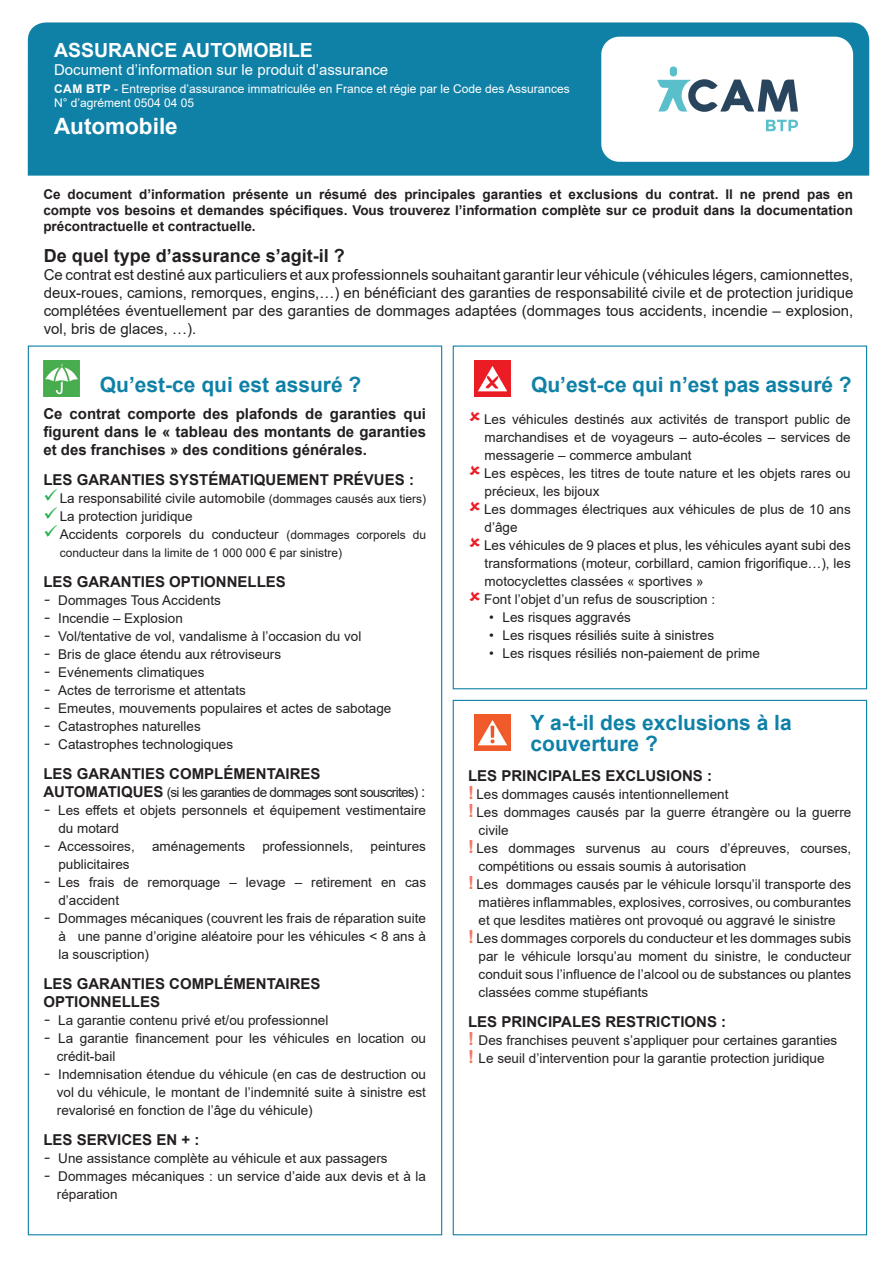
<style>
.page{position:relative;width:893px;height:1263px;background:#fff}
.page>*{position:absolute;margin:0;border:0;box-sizing:border-box;transform-origin:0 0}
.t1{font:700 22.5px "Arial";color:#fff}
.t2{font:700 21px/21px "Arial";color:#0f81a7}
.t3{font:700 19.5px "Arial";color:#fff}
.t4{font:700 18px "Arial";color:#231f20}
.t5{font:15px/18px "Arial";color:#231f20;text-align:justify}
.t6{font:700 15px/18px "Arial";color:#231f20;text-align:justify}
.t7{font:15px "Arial";color:#fff}
.t8{font:13.5px/18px "Arial";color:#231f20}
.t9{font:700 13.5px/16.2px "Arial";color:#231f20;text-align:justify}
.t10{font:13.5px "Arial";letter-spacing:-.05em;color:#231f20}
.t11{font:12px "Arial";color:#fff}
.t12{font:12px "Arial";color:#231f20}
.s1{font-weight:700}
.s2{color:#21af4b}
.s3{font-size:12px}
.s4{font-family:"Minion Pro";font-size:21px}
.s5{font-weight:700;font-size:15px}
.s6{font-size:15px}
.s7{font-weight:700;font-size:18px;color:#f37764}
</style>
<div class="page">
<div style="left:28px;top:22px;width:841px;height:154px;background:#0f81a7"></div>
<div style="left:453px;top:345px;width:414px;height:344px;border:1px solid #0f81a7"></div>
<div style="left:601px;top:37px;width:252px;height:125px;background:#fff;border-radius:18px"></div>
<img style="left:44px;top:360px;width:35px;height:36px">
<img style="left:475px;top:360px;width:35px;height:36px">
<img style="left:474px;top:715px;width:36px;height:35px">
<svg style="left:766px;top:120px;width:32px;height:11px"></svg>
<svg style="left:657px;top:66px;width:141px;height:46px"></svg>
<p class="t3" style="left:54px;top:36px;width:260px">ASSURANCE AUTOMOBILE</p>
<p class="t7" style="left:54px;top:59px;width:336px">Document d’information sur le produit d’assurance</p>
<p class="t11" style="left:54px;top:80px;width:517px"><span class="s1">CAM BTP</span> - Entreprise d’assurance immatriculée en France et régie par le Code des Assurances</p>
<p class="t11" style="left:54px;top:94px;width:142px">N° d’agrément 0504 04 05</p>
<p class="t1" style="left:54px;top:110px;width:125px">Automobile</p>
<p class="t9" style="left:43px;top:186px;width:811px">Ce document d’information présente un résumé des principales garanties et exclusions du contrat. Il ne prend pas en compte vos besoins et demandes spécifiques. Vous trouverez l’information complète sur ce produit dans la documentation précontractuelle et contractuelle.</p>
<p class="t4" style="left:44px;top:243px;width:303px">De quel type d’assurance s’agit-il ?</p>
<p class="t5" style="left:44px;top:266px;width:811px">Ce contrat est destiné aux particuliers et aux professionnels souhaitant garantir leur véhicule (véhicules légers, camionnettes, deux-roues, camions, remorques, engins,…) en bénéficiant des garanties de responsabilité civile et de protection juridique complétées éventuellement par des garanties de dommages adaptées (dommages tous accidents, incendie – explosion, vol, bris de glaces, …).</p>
<p class="t2" style="left:100px;top:374px;width:263px">Qu’est-ce qui est assuré ?</p>
<p class="t6" style="left:43px;top:405px;width:384px">Ce contrat comporte des plafonds de garanties qui figurent dans le « tableau des montants de garanties et des franchises » des conditions générales.</p>
<p class="t6" style="left:43px;top:471px;width:372px">LES GARANTIES SYSTÉMATIQUEMENT PRÉVUES :</p>
<p class="t8" style="left:43px;top:489px;width:384px"><span class="s2">✓</span> La responsabilité civile automobile <span class="s3">(dommages causés aux tiers)</span></p>
<p class="t8" style="left:43px;top:507px;width:151px"><span class="s2">✓</span> La protection juridique</p>
<p class="t8" style="left:43px;top:525px;width:384px"><span class="s2">✓</span> Accidents corporels du conducteur <span class="s3">(dommages corporels du</span></p>
<p class="t12" style="left:60px;top:545px;width:284px">conducteur dans la limite de 1 000 000 € par sinistre)</p>
<p class="t6" style="left:43px;top:573px;width:244px">LES GARANTIES OPTIONNELLES</p>
<p class="t8" style="left:43px;top:591px;width:179px"><span class="s4">-</span> Dommages Tous Accidents</p>
<p class="t8" style="left:43px;top:609px;width:141px"><span class="s4">-</span> Incendie – Explosion</p>
<p class="t8" style="left:43px;top:627px;width:320px"><span class="s4">-</span> Vol/tentative de vol, vandalisme à l’occasion du vol</p>
<p class="t8" style="left:43px;top:645px;width:239px"><span class="s4">-</span> Bris de glace étendu aux rétroviseurs</p>
<p class="t8" style="left:43px;top:663px;width:163px"><span class="s4">-</span> Evénements climatiques</p>
<p class="t8" style="left:43px;top:681px;width:204px"><span class="s4">-</span> Actes de terrorisme et attentats</p>
<p class="t8" style="left:43px;top:699px;width:350px"><span class="s4">-</span> Emeutes, mouvements populaires et actes de sabotage</p>
<p class="t8" style="left:43px;top:717px;width:159px"><span class="s4">-</span> Catastrophes naturelles</p>
<p class="t8" style="left:43px;top:735px;width:191px"><span class="s4">-</span> Catastrophes technologiques</p>
<p class="t6" style="left:43px;top:765px;width:279px">LES GARANTIES COMPLÉMENTAIRES</p>
<p class="t10" style="left:43px;top:783px;width:384px"><span class="s5">AUTOMATIQUES</span> (si les garanties de dommages sont souscrites) <span class="s6">:</span></p>
<p class="t8" style="left:58px;top:801px;width:369px;text-indent:-15px"><span class="s4">-</span> Les effets et objets personnels et équipement vestimentaire du motard</p>
<p class="t8" style="left:43px;top:837px;width:93px"><span class="s4">-</span> Accessoires,</p>
<p class="t8" style="left:152px;top:837px;width:95px">aménagements</p>
<p class="t8" style="left:262px;top:837px;width:92px">professionnels,</p>
<p class="t8" style="left:371px;top:837px;width:57px">peintures</p>
<p class="t8" style="left:58px;top:855px;width:73px">publicitaires</p>
<p class="t8" style="left:58px;top:873px;width:369px;text-indent:-15px"><span class="s4">-</span> Les frais de remorquage – levage – retirement en cas d’accident</p>
<p class="t8" style="left:58px;top:909px;width:369px;text-align:justify;text-indent:-15px"><span class="s4">-</span> Dommages mécaniques (couvrent les frais de réparation suite à une panne d’origine aléatoire pour les véhicules &lt; 8 ans à la souscription)</p>
<p class="t6" style="left:43px;top:975px;width:279px">LES GARANTIES COMPLÉMENTAIRES<br>OPTIONNELLES</p>
<p class="t8" style="left:43px;top:1011px;width:287px"><span class="s4">-</span> La garantie contenu privé et/ou professionnel</p>
<p class="t8" style="left:57px;top:1029px;width:371px;text-indent:-13px"><span class="s4">-</span> La garantie financement pour les véhicules en location ou crédit-bail</p>
<p class="t8" style="left:57px;top:1065px;width:371px;text-align:justify;text-indent:-13px"><span class="s4">-</span> Indemnisation étendue du véhicule (en cas de destruction ou vol du véhicule, le montant de l’indemnité suite à sinistre est revalorisé en fonction de l’âge du véhicule)</p>
<p class="t6" style="left:43px;top:1131px;width:158px">LES SERVICES EN + :</p>
<p class="t8" style="left:43px;top:1149px;width:346px"><span class="s4">-</span> Une assistance complète au véhicule et aux passagers</p>
<p class="t8" style="left:57px;top:1167px;width:371px;text-indent:-13px"><span class="s4">-</span> Dommages mécaniques : un service d’aide aux devis et à la réparation</p>
<p class="t2" style="left:531px;top:374px;width:322px">Qu’est-ce qui n’est pas assuré ?</p>
<p class="t8" style="left:484px;top:411px;width:368px;text-align:justify">Les véhicules destinés aux activités de transport public de marchandises et de voyageurs – auto-écoles – services de messagerie – commerce ambulant</p>
<p class="t8" style="left:484px;top:465px;width:368px">Les espèces, les titres de toute nature et les objets rares ou précieux, les bijoux</p>
<p class="t8" style="left:484px;top:501px;width:368px">Les dommages électriques aux véhicules de plus de 10 ans d’âge</p>
<p class="t8" style="left:484px;top:537px;width:368px;text-align:justify">Les véhicules de 9 places et plus, les véhicules ayant subi des transformations (moteur, corbillard, camion frigorifique…), les motocyclettes classées « sportives »</p>
<p class="t8" style="left:484px;top:591px;width:233px">Font l’objet d’un refus de souscription :</p>
<p class="t8" style="left:489px;top:609px;width:143px">• Les risques aggravés</p>
<p class="t8" style="left:489px;top:627px;width:227px">• Les risques résiliés suite à sinistres</p>
<p class="t8" style="left:489px;top:645px;width:272px">• Les risques résiliés non-paiement de prime</p>
<p class="t2" style="left:531px;top:712px;width:263px">Y a-t-il des exclusions à la couverture ?</p>
<p class="t6" style="left:468px;top:767px;width:245px">LES PRINCIPALES EXCLUSIONS :</p>
<p class="t8" style="left:468px;top:785px;width:262px"><span class="s7">!</span> Les dommages causés intentionnellement</p>
<p class="t8" style="left:479px;top:803px;width:374px;text-indent:-10px"><span class="s7">!</span> Les dommages causés par la guerre étrangère ou la guerre civile</p>
<p class="t8" style="left:479px;top:839px;width:374px;text-indent:-10px"><span class="s7">!</span> Les dommages survenus au cours d’épreuves, courses, compétitions ou essais soumis à autorisation</p>
<p class="t8" style="left:479px;top:875px;width:374px;text-align:justify;text-indent:-10px"><span class="s7">!</span> Les dommages causés par le véhicule lorsqu’il transporte des matières inflammables, explosives, corrosives, ou comburantes et que lesdites matières ont provoqué ou aggravé le sinistre</p>
<p class="t8" style="left:479px;top:929px;width:374px;text-align:justify;text-indent:-10px"><span class="s7">!</span> Les dommages corporels du conducteur et les dommages subis par le véhicule lorsqu’au moment du sinistre, le conducteur conduit sous l’influence de l’alcool ou de substances ou plantes classées comme stupéfiants</p>
<p class="t6" style="left:468px;top:1013px;width:260px">LES PRINCIPALES RESTRICTIONS :</p>
<p class="t8" style="left:468px;top:1031px;width:371px"><span class="s7">!</span> Des franchises peuvent s’appliquer pour certaines garanties</p>
<p class="t8" style="left:468px;top:1049px;width:358px"><span class="s7">!</span> Le seuil d’intervention pour la garantie protection juridique</p>
</div>
